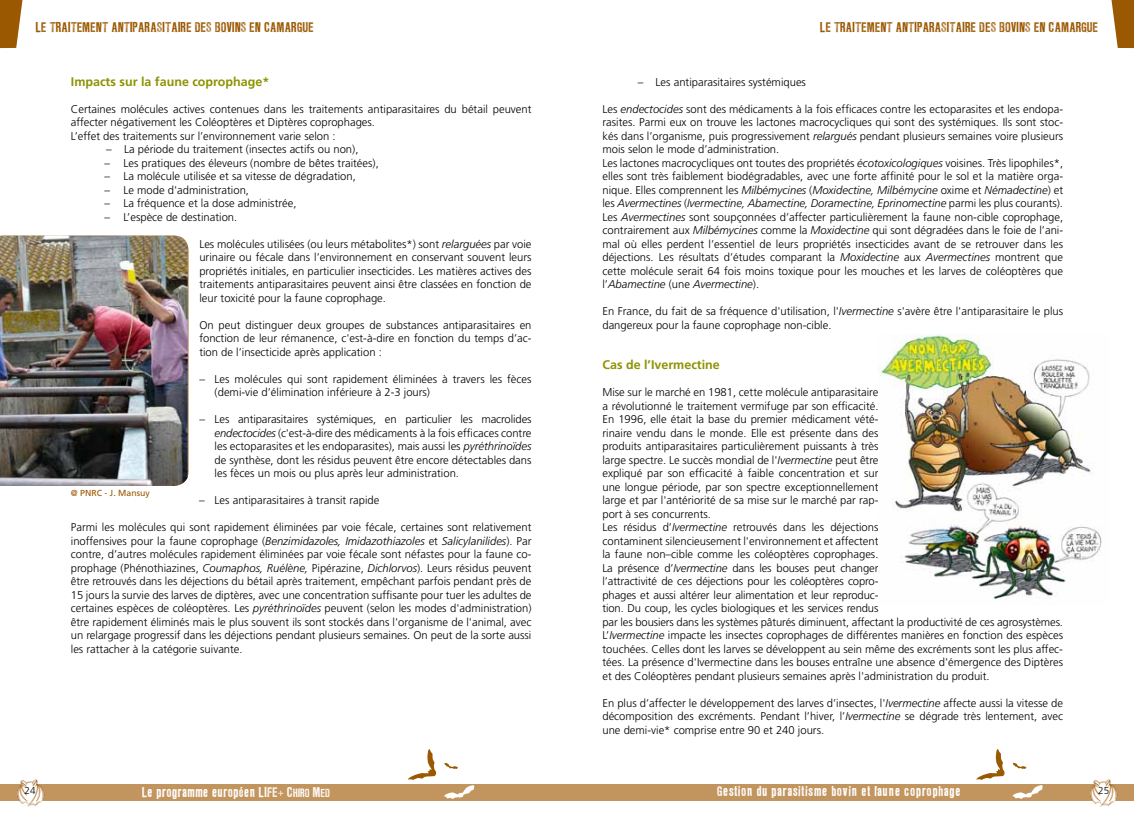
<style>
.page{position:relative;width:1134px;height:815px;background:#fff}
.page>*{position:absolute;margin:0;border:0;box-sizing:border-box;transform-origin:0 0}
.t1{font:12.5px "LL Rubber Grotesque";letter-spacing:-.02em;color:#9a5800}
.t2{font:700 12.5px "Frutiger";color:#8d9200}
.t3{font:12.5px "LL Rubber Grotesque";color:#fff}
.t4{font:12.5px "LL Rubber Grotesque";letter-spacing:-.02em;color:#fff}
.t5{font:300 11.25px/13.5px "Frutiger";color:#000}
.t6{font:300 10px "Frutiger";color:#000}
.t7{font:8.75px "Frutiger";color:#9a5800}
.s1{font-style:italic}
.s2{font-size:10.5px}
</style>
<div class="page">
<div style="left:0;top:784px;width:1134px;height:17px;background:#c2945e"></div>
<img style="left:1090px;top:779px;width:28px;height:28px">
<img style="left:17px;top:779px;width:28px;height:28px">
<svg style="left:0;top:0;width:23px;height:48px"></svg>
<svg style="left:408px;top:749px;width:28px;height:31px"></svg>
<svg style="left:444px;top:763px;width:14px;height:6px"></svg>
<svg style="left:444px;top:785px;width:30px;height:14px"></svg>
<svg style="left:976px;top:749px;width:28px;height:31px"></svg>
<svg style="left:1013px;top:763px;width:13px;height:6px"></svg>
<svg style="left:1012px;top:785px;width:31px;height:14px"></svg>
<svg style="left:1111px;top:0;width:23px;height:48px"></svg>
<img style="left:0;top:236px;width:188px;height:250px">
<img style="left:878px;top:334px;width:224px;height:266px">
<p class="t1" style="left:35px;top:19px;width:280px">LE TRAITEMENT ANTIPARASITAIRE DES BOVINS EN CAMARGUE</p>
<p class="t2" style="left:71px;top:74px;width:200px">Impacts sur la faune coprophage*</p>
<p class="t5" style="left:71px;top:102px;width:462px">Certaines molécules actives contenues dans les traitements antiparasitaires du bétail peuvent affecter négativement les Coléoptères et Diptères coprophages.<br>L’effet des traitements sur l’environnement varie selon :</p>
<p class="t5" style="left:106px;top:143px;width:254px">– La période du traitement (insectes actifs ou non),</p>
<p class="t5" style="left:105px;top:156px;width:276px">– Les pratiques des éleveurs (nombre de bêtes traitées),</p>
<p class="t5" style="left:105px;top:170px;width:253px">– La molécule utilisée et sa vitesse de dégradation,</p>
<p class="t5" style="left:105px;top:183px;width:146px">– Le mode d'administration,</p>
<p class="t5" style="left:105px;top:197px;width:193px">– La fréquence et la dose administrée,</p>
<p class="t5" style="left:105px;top:210px;width:134px">– L’espèce de destination.</p>
<p class="t5" style="left:199px;top:237px;width:334px;text-align:justify">Les molécules utilisées (ou leurs métabolites*) sont <span class="s1">relarguées</span> par voie urinaire ou fécale dans l’environnement en conservant souvent leurs propriétés initiales, en particulier insecticides. Les matières actives des traitements antiparasitaires peuvent ainsi être classées en fonction de leur toxicité pour la faune coprophage.</p>
<p class="t5" style="left:199px;top:318px;width:334px;text-align:justify">On peut distinguer deux groupes de substances antiparasitaires en fonction de leur rémanence, c'est-à-dire en fonction du temps d’ac&shy;tion de l’insecticide après application :</p>
<p class="t5" style="left:215px;top:372px;width:318px;text-indent:-15px">– Les molécules qui sont rapidement éliminées à travers les fèces (demi-vie d’élimination inférieure à 2-3 jours)</p>
<p class="t5" style="left:215px;top:413px;width:318px;text-align:justify;text-indent:-15px">– Les antiparasitaires systémiques, en particulier les macrolides <span class="s1">endectocides</span> (c'est-à-dire des médicaments à la fois efficaces contre les ectoparasites et les endoparasites), mais aussi les <span class="s1">pyréthrinoïdes </span>de synthèse, dont les résidus peuvent être encore détectables dans les fèces un mois ou plus après leur administration.</p>
<p class="t5" style="left:199px;top:494px;width:182px">– Les antiparasitaires à transit rapide</p>
<p class="t5" style="left:71px;top:521px;width:462px;text-align:justify">Parmi les molécules qui sont rapidement éliminées par voie fécale, certaines sont relativement inoffensives pour la faune coprophage (<span class="s1">Benzimidazoles, Imidazothiazoles</span> et <span class="s1">Salicylanilides</span>). Par contre, d’autres molécules rapidement éliminées par voie fécale sont néfastes pour la faune co&shy;prophage (Phénothiazines, <span class="s1">Coumaphos, Ruélène,</span> Pipérazine, <span class="s1">Dichlorvos</span>). Leurs résidus peuvent être retrouvés dans les déjections du bétail après traitement, empêchant parfois pendant près de 15 jours la survie des larves de diptères, avec une concentration suffisante pour tuer les adultes de certaines espèces de coléoptères. Les <span class="s1">pyréthrinoïdes</span> peuvent (selon les modes d'administration) être rapidement éliminés mais le plus souvent ils sont stockés dans l'organisme de l'animal, avec un relargage progressif dans les déjections pendant plusieurs semaines. On peut de la sorte aussi les rattacher à la catégorie suivante.</p>
<p class="t7" style="left:71px;top:488px;width:80px">@ PNRC - J. Mansuy</p>
<p class="t1" style="left:820px;top:19px;width:280px">LE TRAITEMENT ANTIPARASITAIRE DES BOVINS EN CAMARGUE</p>
<p class="t5" style="left:638px;top:75px;width:170px">– Les antiparasitaires systémiques</p>
<p class="t5" style="left:602px;top:102px;width:462px">Les <span class="s1">endectocides</span> sont des médicaments à la fois efficaces contre les ectoparasites et les endopa&shy;rasites. Parmi eux on trouve les lactones macrocycliques qui sont des systémiques. Ils sont stoc&shy;kés dans l’organisme, puis progressivement <span class="s1">relargués</span> pendant plusieurs semaines voire plusieurs mois selon le mode d’administration.<br>Les lactones macrocycliques ont toutes des propriétés <span class="s1">écotoxicologiques</span> voisines. Très lipophiles*, elles sont très faiblement biodégradables, avec une forte affinité pour le sol et la matière orga&shy;nique. Elles comprennent les <span class="s1">Milbémycines</span> (<span class="s1">Moxidectine, Milbémycine</span> oxime et <span class="s1">Némadectine</span>) et les <span class="s1">Avermectines</span> (<span class="s1">Ivermectine, Abamectine, Doramectine, Eprinomectine</span> parmi les plus courants).<br>Les <span class="s1">Avermectines</span> sont soupçonnées d’affecter particulièrement la faune non-cible coprophage, contrairement aux <span class="s1">Milbémycines</span> comme la <span class="s1">Moxidectine</span> qui sont dégradées dans le foie de l’ani&shy;mal où elles perdent l’essentiel de leurs propriétés insecticides avant de se retrouver dans les déjections. Les résultats d’études comparant la <span class="s1">Moxidectine</span> aux <span class="s1">Avermectines</span> montrent que cette molécule serait 64 fois moins toxique pour les mouches et les larves de coléoptères que l’<span class="s1">Abamectine</span> (une <span class="s1">Avermectine</span>).</p>
<p class="t5" style="left:602px;top:305px;width:462px">En France, du fait de sa fréquence d'utilisation, l'<span class="s1">Ivermectine</span> s'avère être l'antiparasitaire le plus dangereux pour la faune coprophage non-cible.</p>
<p class="t2" style="left:602px;top:357px;width:119px">Cas de l’Ivermectine</p>
<p class="t5" style="left:602px;top:386px;width:462px">Mise sur le marché en 1981, cette molécule antiparasitaire<br>a révolutionné le traitement vermifuge par son efficacité.<br>En 1996, elle était la base du premier médicament vété-<br>rinaire vendu dans le monde. Elle est présente dans des<br>produits antiparasitaires particulièrement puissants à très<br>large spectre. Le succès mondial de l'<span class="s1">Ivermectine</span> peut être<br>expliqué par son efficacité à faible concentration et sur<br>une longue période, par son spectre exceptionnellement<br>large et par l'antériorité de sa mise sur le marché par rap-<br>port à ses concurrents.<br>Les résidus d’<span class="s1">Ivermectine</span> retrouvés dans les déjections<br>contaminent silencieusement l'environnement et affectent<br>la faune non–cible comme les coléoptères coprophages.<br>La présence d’<span class="s1">Ivermectine</span> dans les bouses peut changer<br>l’attractivité de ces déjections pour les coléoptères copro-<br>phages et aussi altérer leur alimentation et leur reproduc-<br>tion. Du coup, les cycles biologiques et les services rendus<br>par les bousiers dans les systèmes pâturés diminuent, affectant la productivité de ces agrosystèmes.<br>L’<span class="s1">Ivermectine</span> impacte les insectes coprophages de différentes manières en fonction des espèces touchées. Celles dont les larves se développent au sein même des excréments sont les plus affec&shy;tées. La présence d'Ivermectine dans les bouses entraîne une absence d'émergence des Diptères et des Coléoptères pendant plusieurs semaines après l'administration du produit.</p>
<p class="t5" style="left:602px;top:696px;width:462px;text-align:justify">En plus d’affecter le développement des larves d’insectes, l'<span class="s1">Ivermectine</span> affecte aussi la vitesse de décomposition des excréments. Pendant l’hiver, l’<span class="s1">Ivermectine</span> se dégrade très lentement, avec une demi-vie* comprise entre 90 et 240 jours.</p>
<p class="t6" style="left:25px;top:785px;width:13px">24</p>
<p class="t4" style="left:142px;top:784px;width:190px">LE PROGRAMME EUROPÉEN LIFE+ C<span class="s2">HIRO</span> M<span class="s2">ED</span></p>
<p class="t3" style="left:717px;top:784px;width:246px">GESTION DU PARASITISME BOVIN ET FAUNE COPROPHAGE</p>
<p class="t6" style="left:1098px;top:785px;width:13px">25</p>
</div>
